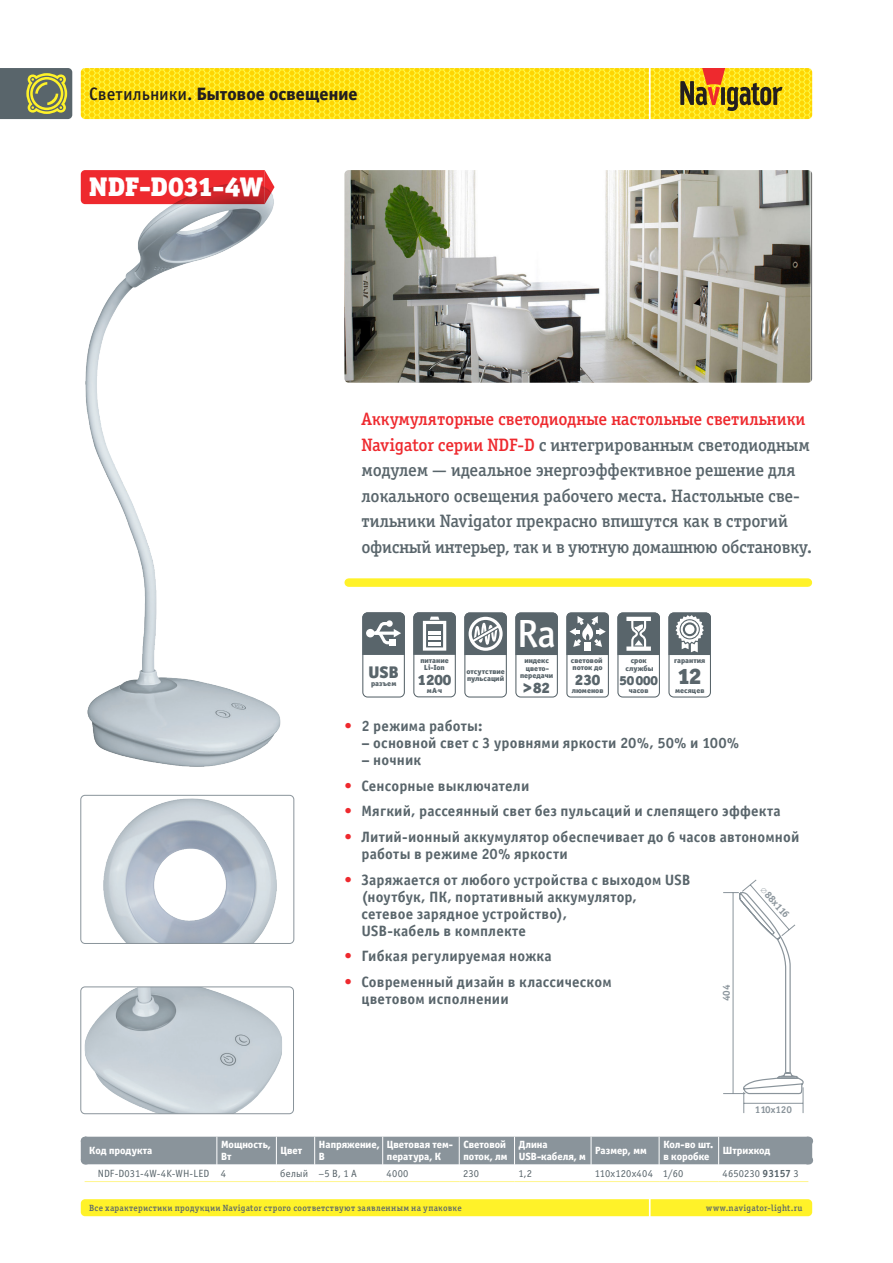
<style>
.page{position:relative;width:893px;height:1263px;background:#fff}
.page>*{position:absolute;margin:0;border:0;box-sizing:border-box;transform-origin:0 0}
.t1{font:39.3px "Officina Sans Medium ITC";color:#fff}
.t2{font:900 27px "Officina Serif ITC";color:#fff}
.t3{font:22.5px "Officina Sans Black ITC";color:#59656b}
.t4{font:500 18px/25.5px "Officina Serif ITC";letter-spacing:-.01em;color:#59656b}
.t5{font:18px "Officina Sans Extra Bold ITC";letter-spacing:.005em;color:#231f20}
.t6{font:16.95px "Officina Sans Black ITC";color:#59656b}
.t7{font:15px/17px "Officina Sans Bold ITC";letter-spacing:.01em;color:#59656b}
.t8{font:15px "Officina Sans Black ITC";color:#59656b}
.t9{font:13.2px "Officina Sans Black ITC";color:#59656b}
.Шапка__лево{font:10.5px/12px "Officina Sans Extra Bold ITC";color:#fff}
.Строка__центр{font:10.5px "Officina Sans Book ITC";letter-spacing:.015em;color:#59656b}
.t10{font:10.05px "Officina Sans Bold ITC";color:#8a949b}
.t11{font:500 9px "Officina Serif ITC";letter-spacing:.03em;color:#59656b}
.t12{font:7.5px/7.5px "Officina Sans Black ITC";color:#59656b;text-align:center}
.s1{font-family:"Officina Sans Medium ITC"}
.s2{color:#ee292e}
.s3{font-family:"Officina Sans Medium ITC";font-size:5.7px}
.s4{font-family:"Officina Sans Bold ITC"}
</style>
<div class="page">
<svg style="left:81px;top:68px;width:731px;height:51px;background:#f7d819"></svg>
<div style="left:81px;top:1199px;width:731px;height:17px;background:#fff229"></div>
<img style="left:344px;top:170px;width:468px;height:213px">
<svg style="left:0;top:68px;width:72px;height:51px;background:#79805e"></svg>
<div style="left:349px;top:578px;width:459px;height:9px;background:#fff229"></div>
<svg style="left:566px;top:612px;width:43px;height:85px"></svg>
<svg style="left:515px;top:612px;width:43px;height:85px"></svg>
<svg style="left:617px;top:612px;width:43px;height:85px"></svg>
<hr style="left:626px;top:617px;width:25px;height:4px;background:#fff">
<div style="left:626px;top:646px;width:25px;height:5px;background:#fff"></div>
<svg style="left:413px;top:612px;width:43px;height:85px"></svg>
<svg style="left:464px;top:612px;width:43px;height:85px"></svg>
<svg style="left:668px;top:612px;width:43px;height:85px"></svg>
<img style="left:85px;top:988px;width:197px;height:124px">
<div style="left:80px;top:986px;width:214px;height:128px;border:1px solid #8a949b;border-radius:4px"></div>
<img style="left:104px;top:798px;width:172px;height:144px">
<div style="left:80px;top:795px;width:214px;height:149px;border:1px solid #8a949b;border-radius:4px"></div>
<svg style="left:362px;top:612px;width:43px;height:85px"></svg>
<div style="left:81px;top:1137px;width:731px;height:28px;background:#8a949b"></div>
<hr style="left:85px;top:1181px;width:132px;height:1px;background:#fff68d">
<hr style="left:217px;top:1181px;width:59px;height:1px;background:#fff68d">
<hr style="left:276px;top:1181px;width:39px;height:1px;background:#fff68d">
<hr style="left:315px;top:1181px;width:68px;height:1px;background:#fff68d">
<hr style="left:383px;top:1181px;width:76px;height:1px;background:#fff68d">
<hr style="left:459px;top:1181px;width:55px;height:1px;background:#fff68d">
<hr style="left:514px;top:1181px;width:77px;height:1px;background:#fff68d">
<hr style="left:591px;top:1181px;width:68px;height:1px;background:#fff68d">
<hr style="left:659px;top:1181px;width:60px;height:1px;background:#fff68d">
<hr style="left:719px;top:1181px;width:89px;height:1px;background:#fff68d">
<img style="left:85px;top:204px;width:196px;height:562px">
<svg style="left:81px;top:170px;width:194px;height:34px;background:#e42e33"></svg>
<svg style="left:723px;top:879px;width:81px;height:234px"></svg>
<p class="t5" style="left:89px;top:81px;width:270px"><span class="s1">Светильники.</span> Бытовое освещение</p>
<p class="t2" style="left:89px;top:169px;width:175px">NDF-D031-4W</p>
<p class="t4" style="left:361px;top:406px;width:452px"><span class="s2">Аккумуляторные светодиодные настольные светильники Navigator серии NDF-D</span> с интегрированным светодиодным модулем — идеальное энергоэффективное решение для локального освещения рабочего места. Настольные све&shy;тильники Navigator прекрасно впишутся как в строгий офисный интерьер, так и в уютную домашнюю обстановку.</p>
<p class="t6" style="left:369px;top:660px;width:32px">USB</p>
<p class="t12" style="left:371px;top:679px;width:27px">разъем</p>
<p class="t12" style="left:420px;top:656px;width:30px">питание<br>Li-Ion</p>
<p class="t8" style="left:418px;top:670px;width:35px">1200</p>
<p class="t12" style="left:427px;top:686px;width:17px">мА<span class="s3">·</span>ч</p>
<p class="t12" style="left:466px;top:667px;width:40px;text-align:left">отсутствие пульсаций</p>
<p class="t1" style="left:517px;top:607px;width:41px">Ra</p>
<p class="t12" style="left:520px;top:656px;width:35px">индекс цвето&shy;передачи</p>
<p class="t8" style="left:523px;top:677px;width:28px">&gt;82</p>
<p class="t12" style="left:571px;top:656px;width:33px;text-align:left">световой поток до</p>
<p class="t8" style="left:575px;top:670px;width:27px">230</p>
<p class="t12" style="left:572px;top:686px;width:33px">люменов</p>
<p class="t12" style="left:626px;top:656px;width:29px">срок службы</p>
<p class="t9" style="left:620px;top:671px;width:40px">50000</p>
<p class="t12" style="left:629px;top:686px;width:21px">часов</p>
<p class="t12" style="left:674px;top:656px;width:33px">гарантия</p>
<p class="t3" style="left:678px;top:661px;width:25px">12</p>
<p class="t12" style="left:675px;top:686px;width:31px">месяцев</p>
<p class="t7" style="left:344px;top:717px;width:140px"><span class="s2">•</span> 2 режима работы:</p>
<p class="t7" style="left:361px;top:734px;width:379px">– основной свет с 3 уровнями яркости 20%, 50% и 100%</p>
<p class="t7" style="left:361px;top:751px;width:61px">– ночник</p>
<p class="t7" style="left:344px;top:777px;width:186px"><span class="s2">•</span> Сенсорные выключатели</p>
<p class="t7" style="left:344px;top:802px;width:438px"><span class="s2">•</span> Мягкий, рассеянный свет без пульсаций и слепящего эффекта</p>
<p class="t7" style="left:361px;top:828px;width:439px;text-indent:-17px"><span class="s2">•</span> Литий-ионный аккумулятор обеспечивает до 6 часов автономной работы в режиме 20% яркости</p>
<p class="t7" style="left:361px;top:870px;width:330px;text-indent:-17px"><span class="s2">•</span> Заряжается от любого устройства с выходом USB (ноутбук, ПК, портативный аккумулятор, сетевое зарядное устройство),<br>USB-кабель в комплекте</p>
<p class="t7" style="left:344px;top:947px;width:209px"><span class="s2">•</span> Гибкая регулируемая ножка</p>
<p class="t7" style="left:361px;top:972px;width:252px;text-indent:-17px"><span class="s2">•</span> Современный дизайн в классическом цветовом исполнении</p>
<p class="t10" style="left:768px;top:883px;width:40px;rotate:49deg">∅88x116</p>
<p class="t10" style="left:719px;top:1001px;width:18px;rotate:-90deg">404</p>
<p class="Шапка__лево" style="left:89px;top:1144px;width:65px">Код продукта</p>
<p class="Шапка__лево" style="left:221px;top:1138px;width:51px">Мощность,<br>Вт</p>
<p class="Шапка__лево" style="left:281px;top:1144px;width:23px">Цвет</p>
<p class="t10" style="left:755px;top:1103px;width:39px">110x120</p>
<p class="Шапка__лево" style="left:387px;top:1138px;width:67px">Цветовая тем&shy;пература, К</p>
<p class="Шапка__лево" style="left:463px;top:1138px;width:45px">Световой поток, лм</p>
<p class="Шапка__лево" style="left:519px;top:1138px;width:69px">Длина<br>USB-кабеля, м</p>
<p class="Шапка__лево" style="left:595px;top:1144px;width:53px">Размер, мм</p>
<p class="Шапка__лево" style="left:663px;top:1138px;width:51px">Кол-во шт. в коробке</p>
<p class="Шапка__лево" style="left:723px;top:1144px;width:49px">Штрихкод</p>
<p class="Шапка__лево" style="left:319px;top:1138px;width:62px">Напряжение,</p>
<p class="Шапка__лево" style="left:319px;top:1150px;width:8px">В</p>
<p class="Строка__центр" style="left:98px;top:1166px;width:113px">NDF-D031-4W-4K-WH-LED</p>
<p class="Строка__центр" style="left:221px;top:1166px;width:7px">4</p>
<p class="Строка__центр" style="left:280px;top:1166px;width:30px">белый</p>
<p class="Строка__центр" style="left:318px;top:1166px;width:40px">–5 В, 1 А</p>
<p class="Строка__центр" style="left:387px;top:1166px;width:23px">4000</p>
<p class="Строка__центр" style="left:463px;top:1166px;width:18px">230</p>
<p class="Строка__центр" style="left:518px;top:1166px;width:15px">1,2</p>
<p class="Строка__центр" style="left:595px;top:1166px;width:60px">110х120х404</p>
<p class="Строка__центр" style="left:663px;top:1166px;width:22px">1/60</p>
<p class="Строка__центр" style="left:722px;top:1166px;width:78px">4650230 <span class="s4">93157</span> 3</p>
<p class="t11" style="left:89px;top:1202px;width:374px">Все характеристики продукции Navigator строго соответствуют заявленным на упаковке</p>
<p class="t11" style="left:706px;top:1202px;width:98px">www.navigator-light.ru</p>
</div>
